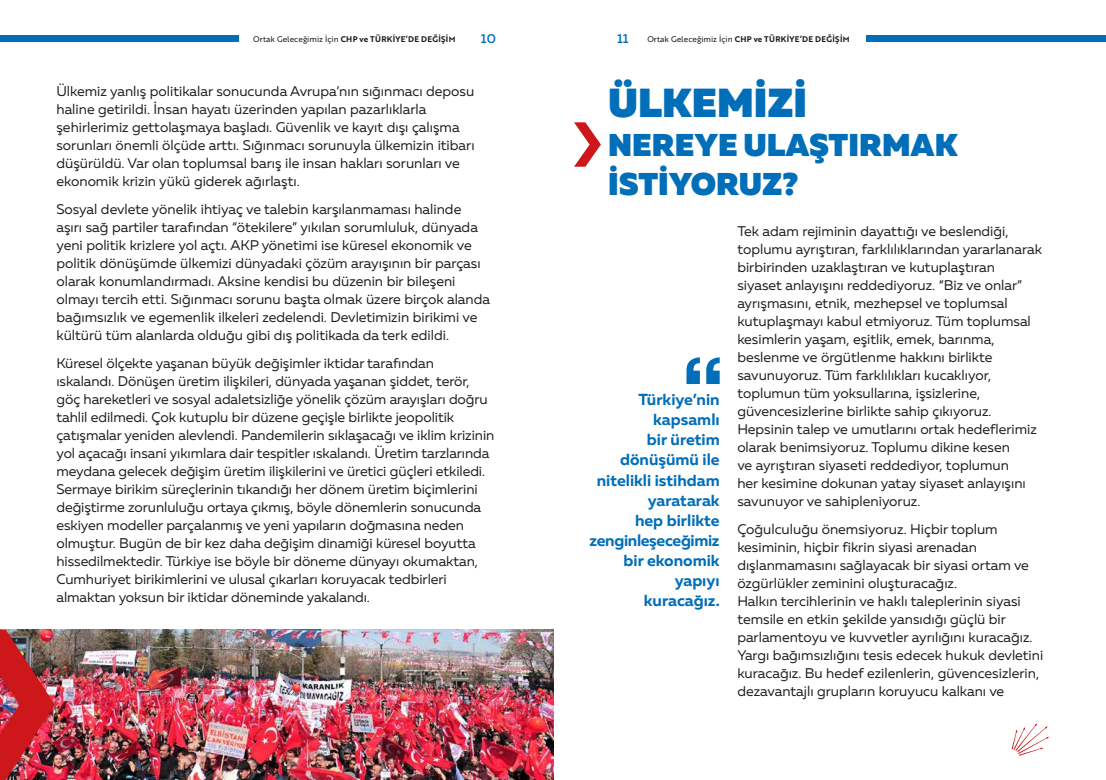
<style>
.page{position:relative;width:1106px;height:780px;background:#fff}
.page>*{position:absolute;margin:0;border:0;box-sizing:border-box;transform-origin:0 0}
.t1{font:900 40.5px "Muller";color:#006eb8}
.t2{font:900 31.5px/39px "Muller";color:#006eb8}
.t3{font:700 16px/20px "Muller";color:#006eb8;text-align:right}
.t4{font:14px/18px "Muller";color:#1d1d1b}
.t5{font:500 13px "Muller";color:#006eb8}
.t6{font:8px "Brother 1816 Bold";letter-spacing:.04em;color:#1d1d1b}
.s1{font-family:"Brother 1816 Regular"}
</style>
<div class="page">
<img style="left:55px;top:629px;width:498px;height:151px">
<svg style="left:1011px;top:723px;width:38px;height:32px"></svg>
<svg style="left:574px;top:122px;width:27px;height:45px"></svg>
<img style="left:0;top:629px;width:55px;height:151px">
<svg style="left:686px;top:357px;width:33px;height:27px"></svg>
<div style="left:0;top:36px;width:239px;height:6px;background:#006eb8"></div>
<div style="left:866px;top:36px;width:240px;height:6px;background:#006eb8"></div>
<p class="t6" style="left:253px;top:33px;width:204px"><span class="s1">Ortak Geleceğimiz İçin</span> CHP ve TÜRKİYE’DE DEĞİŞİM</p>
<p class="t6" style="left:647px;top:33px;width:204px"><span class="s1">Ortak Geleceğimiz İçin</span> CHP ve TÜRKİYE’DE DEĞİŞİM</p>
<p class="t5" style="left:481px;top:31px;width:16px">10</p>
<p class="t5" style="left:617px;top:31px;width:13px">11</p>
<p class="t4" style="left:56px;top:82px;width:419px">Ülkemiz yanlış politikalar sonucunda Avrupa’nın sığınmacı deposu haline getirildi. İnsan hayatı üzerinden yapılan pazarlıklarla şehirlerimiz gettolaşmaya başladı. Güvenlik ve kayıt dışı çalışma sorunları önemli ölçüde arttı. Sığınmacı sorunuyla ülkemizin itibarı düşürüldü. Var olan toplumsal barış ile insan hakları sorunları ve ekonomik krizin yükü giderek ağırlaştı.</p>
<p class="t4" style="left:56px;top:200px;width:435px">Sosyal devlete yönelik ihtiyaç ve talebin karşılanmaması halinde aşırı sağ partiler tarafından “ötekilere” yıkılan sorumluluk, dünyada yeni politik krizlere yol açtı. AKP yönetimi ise küresel ekonomik ve politik dönüşümde ülkemizi dünyadaki çözüm arayışının bir parçası olarak konumlandırmadı. Aksine kendisi bu düzenin bir bileşeni olmayı tercih etti. Sığınmacı sorunu başta olmak üzere birçok alanda bağımsızlık ve egemenlik ilkeleri zedelendi. Devletimizin birikimi ve kültürü tüm alanlarda olduğu gibi dış politikada da terk edildi.</p>
<p class="t4" style="left:56px;top:354px;width:439px">Küresel ölçekte yaşanan büyük değişimler iktidar tarafından ıskalandı. Dönüşen üretim ilişkileri, dünyada yaşanan şiddet, terör, göç hareketleri ve sosyal adaletsizliğe yönelik çözüm arayışları doğru tahlil edilmedi. Çok kutuplu bir düzene geçişle birlikte jeopolitik çatışmalar yeniden alevlendi. Pandemilerin sıklaşacağı ve iklim krizinin yol açacağı insani yıkımlara dair tespitler ıskalandı. Üretim tarzlarında meydana gelecek değişim üretim ilişkilerini ve üretici güçleri etkiledi.<br>Sermaye birikim süreçlerinin tıkandığı her dönem üretim biçimlerini değiştirme zorunluluğu ortaya çıkmış, böyle dönemlerin sonucunda eskiyen modeller parçalanmış ve yeni yapıların doğmasına neden olmuştur. Bugün de bir kez daha değişim dinamiği küresel boyutta hissedilmektedir. Türkiye ise böyle bir döneme dünyayı okumaktan, Cumhuriyet birikimlerini ve ulusal çıkarları koruyacak tedbirleri almaktan yoksun bir iktidar döneminde yakalandı.</p>
<h1 class="t1" style="left:608px;top:77px;width:200px">ÜLKEMİZİ</h1>
<h2 class="t2" style="left:608px;top:126px;width:351px">NEREYE ULAŞTIRMAK<br>İSTİYORUZ?</h2>
<p class="t3" style="left:589px;top:390px;width:132px">Türkiye’nin kapsamlı<br>bir üretim dönüşümü ile nitelikli istihdam yaratarak<br>hep birlikte zenginleşeceğimiz bir ekonomik yapıyı<br>kuracağız.</p>
<p class="t4" style="left:737px;top:222px;width:306px">Tek adam rejiminin dayattığı ve beslendiği, toplumu ayrıştıran, farklılıklarından yararlanarak birbirinden uzaklaştıran ve kutuplaştıran siyaset anlayışını reddediyoruz. “Biz ve onlar” ayrışmasını, etnik, mezhepsel ve toplumsal kutuplaşmayı kabul etmiyoruz. Tüm toplumsal kesimlerin yaşam, eşitlik, emek, barınma, beslenme ve örgütlenme hakkını birlikte savunuyoruz. Tüm farklılıkları kucaklıyor, toplumun tüm yoksullarına, işsizlerine, güvencesizlerine birlikte sahip çıkıyoruz.<br>Hepsinin talep ve umutlarını ortak hedeflerimiz olarak benimsiyoruz. Toplumu dikine kesen<br>ve ayrıştıran siyaseti reddediyor, toplumun<br>her kesimine dokunan yatay siyaset anlayışını savunuyor ve sahipleniyoruz.</p>
<p class="t4" style="left:737px;top:520px;width:307px">Çoğulculuğu önemsiyoruz. Hiçbir toplum kesiminin, hiçbir fikrin siyasi arenadan dışlanmamasını sağlayacak bir siyasi ortam ve özgürlükler zeminini oluşturacağız.<br>Halkın tercihlerinin ve haklı taleplerinin siyasi temsile en etkin şekilde yansıdığı güçlü bir parlamentoyu ve kuvvetler ayrılığını kuracağız.<br>Yargı bağımsızlığını tesis edecek hukuk devletini kuracağız. Bu hedef ezilenlerin, güvencesizlerin, dezavantajlı grupların koruyucu kalkanı ve</p>
</div>
